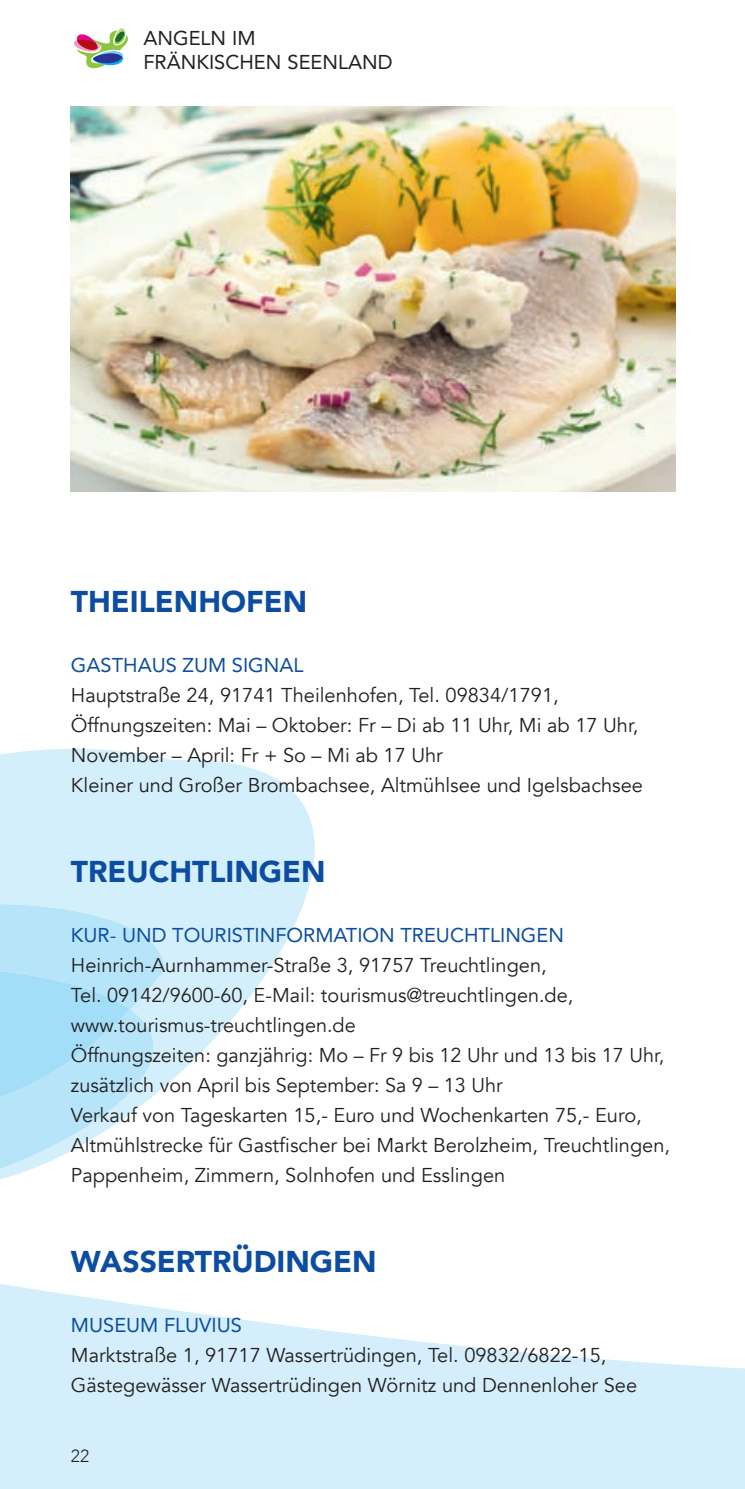
<style>
.page{position:relative;width:745px;height:1489px;background:#fff}
.page>*{position:absolute;margin:0;border:0;box-sizing:border-box;transform-origin:0 0}
.t1{font:900 30px "Avenir";color:#0d4da1}
.t2{font:20px/30px "Avenir";color:#231f20}
.t3{font:20px "Avenir";color:#0d4da1}
.t4{font:20px/24px "Avenir";color:#231f20}
.t5{font:300 17.5px "Avenir";color:#231f20}
</style>
<div class="page">
<svg style="left:74px;top:28px;width:54px;height:40px"></svg>
<svg style="left:0;top:1284px;width:744px;height:204px;fill:#d4effb"></svg>
<svg style="left:0;top:749px;width:315px;height:430px;fill:#d3effb"></svg>
<svg style="left:0;top:904px;width:189px;height:265px"></svg>
<svg style="left:0;top:971px;width:130px;height:126px;background:#aae0f8"></svg>
<img style="left:71px;top:106px;width:604px;height:385px">
<p class="t4" style="left:143px;top:26px;width:250px">ANGELN IM<br>FRÄNKISCHEN SEENLAND</p>
<h1 class="t1" style="left:71px;top:575px;width:238px">THEILENHOFEN</h1>
<p class="t3" style="left:71px;top:648px;width:234px">GASTHAUS ZUM SIGNAL</p>
<p class="t2" style="left:71px;top:680px;width:573px">Hauptstraße 24, 91741 Theilenhofen, Tel. 09834/1791, Öffnungszeiten: Mai – Oktober: Fr – Di ab 11 Uhr, Mi ab 17 Uhr, November – April: Fr + So – Mi ab 17 Uhr<br>Kleiner und Großer Brombachsee, Altmühlsee und Igelsbachsee</p>
<h1 class="t1" style="left:71px;top:845px;width:256px">TREUCHTLINGEN</h1>
<p class="t3" style="left:71px;top:918px;width:494px">KUR- UND TOURISTINFORMATION TREUCHTLINGEN</p>
<p class="t2" style="left:71px;top:950px;width:600px">Heinrich-Aurnhammer-Straße 3, 91757 Treuchtlingen,<br>Tel. 09142/9600-60, E-Mail: tourismus@treuchtlingen.de, www.tourismus-treuchtlingen.de<br>Öffnungszeiten: ganzjährig: Mo – Fr 9 bis 12 Uhr und 13 bis 17 Uhr, zusätzlich von April bis September: Sa 9 – 13 Uhr<br>Verkauf von Tageskarten 15,- Euro und Wochenkarten 75,- Euro, Altmühlstrecke für Gastfischer bei Markt Berolzheim, Treuchtlingen, Pappenheim, Zimmern, Solnhofen und Esslingen</p>
<h1 class="t1" style="left:71px;top:1235px;width:307px">WASSERTRÜDINGEN</h1>
<p class="t3" style="left:71px;top:1308px;width:172px">MUSEUM FLUVIUS</p>
<p class="t2" style="left:71px;top:1340px;width:567px">Marktstraße 1, 91717 Wassertrüdingen, Tel. 09832/6822-15,<br>Gästegewässer Wassertrüdingen Wörnitz und Dennenloher See</p>
<p class="t5" style="left:71px;top:1445px;width:20px">22</p>
</div>
